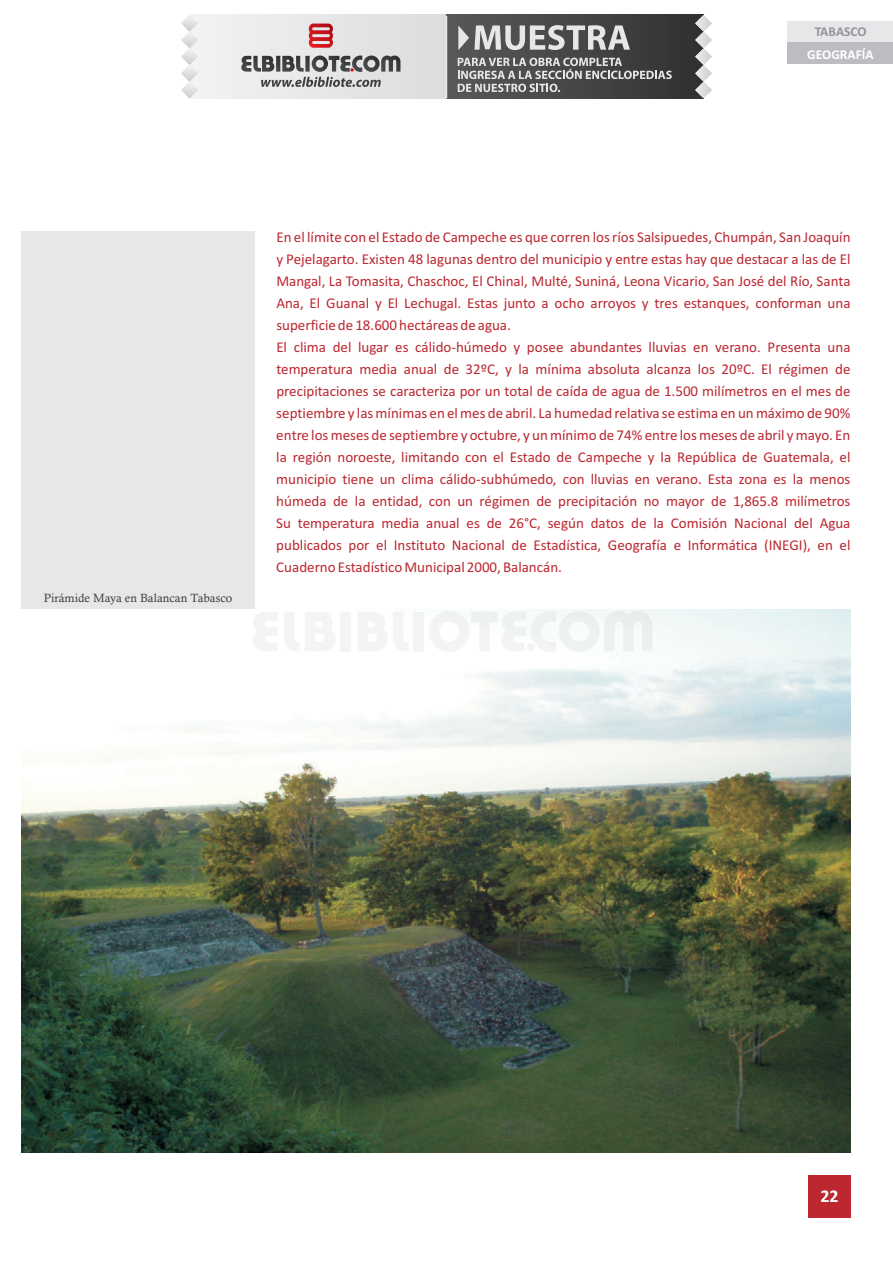
<style>
.page{position:relative;width:893px;height:1263px;background:#fff}
.page>*{position:absolute;margin:0;border:0;box-sizing:border-box;transform-origin:0 0}
.t1{font:700 18px "Calibri";color:#fff}
.t2{font:15px/21.9px "Calibri";color:#bc2730}
.t3{font:700 13.5px "Calibri";color:#fff}
.t4{font:700 13.5px "Calibri";color:#939598}
.t5{font:12px "Calisto";color:#3e3e3f}
</style>
<div class="page">
<div style="left:808px;top:1175px;width:42px;height:43px;background:#bc2730"></div>
<div style="left:21px;top:231px;width:234px;height:921px;background:#e6e7e9"></div>
<div style="left:787px;top:21px;width:106px;height:21px;background:#e6e7e9"></div>
<div style="left:787px;top:42px;width:106px;height:22px;background:#bcbdc0"></div>
<img style="left:21px;top:609px;width:829px;height:543px">
<div style="left:189px;top:15px;width:514px;height:83px;background:#e6e7e9"></div>
<svg style="left:249px;top:612px;width:29px;height:39px"></svg>
<svg style="left:284px;top:612px;width:56px;height:39px"></svg>
<div style="left:340px;top:612px;width:11px;height:39px;background:#f4f4f4"></div>
<svg style="left:357px;top:612px;width:52px;height:39px"></svg>
<div style="left:413px;top:612px;width:11px;height:39px;background:#f4f4f4"></div>
<svg style="left:429px;top:611px;width:223px;height:41px"></svg>
<div style="left:446px;top:15px;width:257px;height:83px;background:linear-gradient(to right,#5a5b5d,#323232)"></div>
<svg style="left:181px;top:15px;width:17px;height:83px"></svg>
<svg style="left:695px;top:15px;width:17px;height:83px"></svg>
<svg style="left:309px;top:24px;width:24px;height:24px"></svg>
<svg style="left:241px;top:56px;width:159px;height:31px"></svg>
<svg style="left:458px;top:58px;width:214px;height:34px"></svg>
<svg style="left:458px;top:25px;width:172px;height:25px"></svg>
<hr style="left:446px;top:16px;width:1px;height:82px;background:#e6e7e9">
<p class="t4" style="left:815px;top:26px;width:53px">TABASCO</p>
<p class="t3" style="left:807px;top:48px;width:68px">GEOGRAFÍA</p>
<p class="t5" style="left:44px;top:593px;width:190px">Pirámide Maya en Balancan Tabasco</p>
<p class="t2" style="left:276px;top:227px;width:576px">En el límite con el Estado de Campeche es que corren los ríos Salsipuedes, Chumpán, San Joaquín y Pejelagarto. Existen 48 lagunas dentro del municipio y entre estas hay que destacar a las de El Mangal, La Tomasita, Chaschoc, El Chinal, Multé, Suniná, Leona Vicario, San José del Río, Santa Ana, El Guanal y El Lechugal. Estas junto a ocho arroyos y tres estanques, conforman una superficie de 18.600 hectáreas de agua.<br>El clima del lugar es cálido-húmedo y posee abundantes lluvias en verano. Presenta una temperatura media anual de 32ºC, y la mínima absoluta alcanza los 20ºC. El régimen de precipitaciones se caracteriza por un total de caída de agua de 1.500 milímetros en el mes de septiembre y las mínimas en el mes de abril. La humedad relativa se estima en un máximo de 90% entre los meses de septiembre y octubre, y un mínimo de 74% entre los meses de abril y mayo. En la región noroeste, limitando con el Estado de Campeche y la República de Guatemala, el municipio tiene un clima cálido-subhúmedo, con lluvias en verano. Esta zona es la menos húmeda de la entidad, con un régimen de precipitación no mayor de 1,865.8 milímetros Su temperatura media anual es de 26°C, según datos de la Comisión Nacional del Agua publicados por el Instituto Nacional de Estadística, Geografía e Informática (INEGI), en el Cuaderno Estadístico Municipal 2000, Balancán.</p>
<p class="t1" style="left:820px;top:1189px;width:20px">22</p>
</div>
